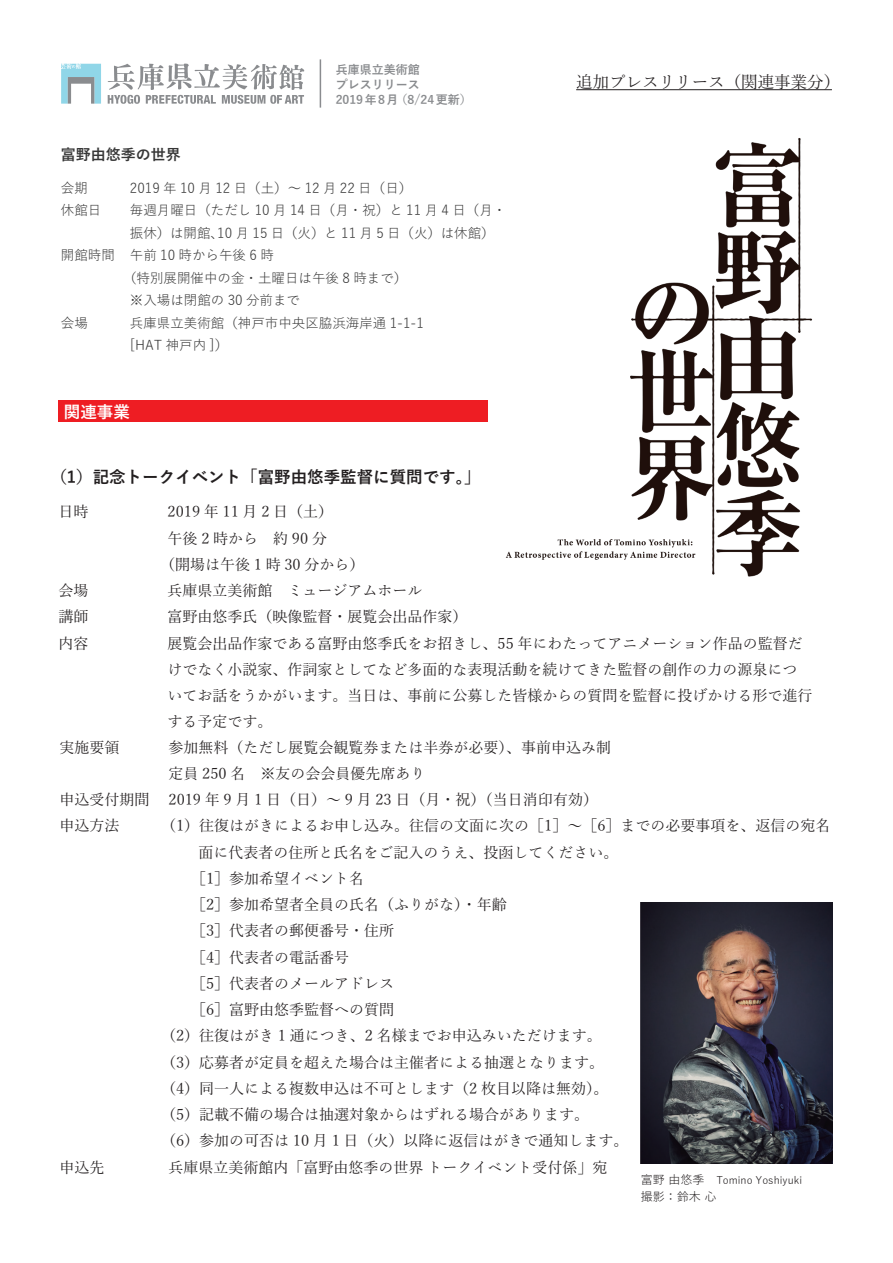
<style>
.page{position:relative;width:893px;height:1263px;background:#fff}
.page>*{position:absolute;margin:0;border:0;box-sizing:border-box;transform-origin:0 0}
.t1{font:700 16.5px "Yu Gothic";color:#231f20}
.t2{font:16.5px "Yu Mincho";color:#231f20}
.t3{font:700 16.5px "Yu Gothic";color:#fff}
.t4{font:15px/26.2px "Yu Mincho";color:#231f20}
.t5{font:700 15px "Yu Gothic";color:#373737}
.t6{font:13.5px/22.5px "Yu Gothic";color:#373737}
.t7{font:700 12px/15px "Yu Gothic";color:#8a8c8f}
.t8{font:12px "Yu Gothic";color:#231f20}
.t9{font:10.5px "Yu Gothic";color:#231f20}
.s1{font-size:12px}
</style>
<div class="page">
<img style="left:505px;top:138px;width:308px;height:439px">
<hr style="left:320px;top:59px;width:1px;height:49px;background:#8a8c8f">
<svg style="left:108px;top:63px;width:196px;height:41px"></svg>
<svg style="left:61px;top:64px;width:40px;height:40px"></svg>
<div style="left:59px;top:400px;width:429px;height:22px;background:#ee1d23"></div>
<hr style="left:576px;top:89px;width:256px;height:1px;background:#231f20">
<img style="left:641px;top:903px;width:191px;height:260px">
<p class="t7" style="left:336px;top:62px;width:138px">兵庫県立美術館<br>プレスリリース<br>2019年8月（8/24更新）</p>
<p class="t5" style="left:61px;top:146px;width:121px">富野由悠季の世界</p>
<p class="t6" style="left:61px;top:175px;width:28px">会期</p>
<p class="t6" style="left:130px;top:175px;width:284px">2019 年 10 月 12 日（土）～ 12 月 22 日（日）</p>
<p class="t6" style="left:61px;top:197px;width:42px">休館日</p>
<p class="t6" style="left:130px;top:197px;width:378px">毎週月曜日（ただし 10 月 14 日（月・祝）と 11 月 4 日（月・</p>
<p class="t6" style="left:130px;top:220px;width:366px">振休）は開館、10 月 15 日（火）と 11 月 5 日（火）は休館）</p>
<p class="t6" style="left:61px;top:242px;width:228px">開館時間 午前 10 時から午後 6 時　</p>
<p class="t6" style="left:123px;top:265px;width:286px">（特別展開催中の金・土曜日は午後 8 時まで）</p>
<p class="t6" style="left:130px;top:287px;width:172px">※入場は閉館の 30 分前まで</p>
<p class="t6" style="left:61px;top:310px;width:28px">会場</p>
<p class="t6" style="left:130px;top:310px;width:296px">兵庫県立美術館（神戸市中央区脇浜海岸通 1-1-1 [HAT 神戸内 ]）</p>
<p class="t3" style="left:64px;top:402px;width:67px">関連事業</p>
<p class="t2" style="left:576px;top:67px;width:265px">追加プレスリリース（関連事業分）</p>
<p class="t1" style="left:50px;top:467px;width:432px">（1）記念トークイベント「富野由悠季監督に質問です。」</p>
<p class="t4" style="left:59px;top:497px;width:31px">日時</p>
<p class="t4" style="left:168px;top:497px;width:167px">2019 年 11 月 2 日（土）</p>
<p class="t4" style="left:168px;top:523px;width:161px">午後 2 時から　約 90 分</p>
<p class="t4" style="left:160px;top:550px;width:206px">（開場は午後 1 時 30 分から）</p>
<p class="t4" style="left:59px;top:576px;width:31px">会場</p>
<p class="t4" style="left:168px;top:576px;width:256px">兵庫県立美術館　ミュージアムホール</p>
<p class="t4" style="left:59px;top:602px;width:31px">講師</p>
<p class="t4" style="left:168px;top:602px;width:301px">富野由悠季氏（映像監督・展覧会出品作家）</p>
<p class="t4" style="left:59px;top:628px;width:31px">内容</p>
<p class="t4" style="left:168px;top:628px;width:647px">展覧会出品作家である富野由悠季氏をお招きし、55 年にわたってアニメーション作品の監督だけでなく小説家、作詞家としてなど多面的な表現活動を続けてきた監督の創作の力の源泉についてお話をうかがいます。当日は、事前に公募した皆様からの質問を監督に投げかける形で進行する予定です。</p>
<p class="t4" style="left:60px;top:732px;width:61px">実施要領</p>
<p class="t4" style="left:169px;top:732px;width:444px">参加無料（ただし展覧会観覧券または半券が必要）、事前申込み制定員 250 名　※友の会会員優先席あり</p>
<p class="t4" style="left:60px;top:785px;width:91px">申込受付期間</p>
<p class="t4" style="left:169px;top:785px;width:431px">2019 年 9 月 1 日（日）～ 9 月 23 日（月・祝）（当日消印有効）</p>
<p class="t4" style="left:60px;top:811px;width:61px">申込方法</p>
<p class="t4" style="left:161px;top:811px;width:671px">（1）往復はがきによるお申し込み。往信の文面に次の［1］～［6］までの必要事項を、返信の宛名</p>
<p class="t4" style="left:199px;top:837px;width:421px">面に代表者の住所と氏名をご記入のうえ、投函してください。</p>
<p class="t4" style="left:191px;top:864px;width:175px">［1］参加希望イベント名</p>
<p class="t4" style="left:191px;top:890px;width:317px">［2］参加希望者全員の氏名（ふりがな）・年齢</p>
<p class="t4" style="left:191px;top:916px;width:205px">［3］代表者の郵便番号・住所</p>
<p class="t4" style="left:191px;top:942px;width:160px">［4］代表者の電話番号</p>
<p class="t4" style="left:191px;top:969px;width:205px">［5］代表者のメールアドレス</p>
<p class="t4" style="left:191px;top:995px;width:205px">［6］富野由悠季監督への質問</p>
<p class="t4" style="left:161px;top:1021px;width:442px">（2）往復はがき 1 通につき、2 名様までお申込みいただけます。</p>
<p class="t4" style="left:161px;top:1047px;width:445px">（3）応募者が定員を超えた場合は主催者による抽選となります。</p>
<p class="t4" style="left:161px;top:1074px;width:449px">（4）同一人による複数申込は不可とします（2 枚目以降は無効）。</p>
<p class="t4" style="left:161px;top:1100px;width:430px">（5）記載不備の場合は抽選対象からはずれる場合があります。</p>
<p class="t4" style="left:161px;top:1126px;width:469px">（6）参加の可否は 10 月 1 日（火）以降に返信はがきで通知します。</p>
<p class="t4" style="left:60px;top:1152px;width:46px">申込先</p>
<p class="t4" style="left:169px;top:1152px;width:440px">兵庫県立美術館内「富野由悠季の世界 トークイベント受付係」宛</p>
<p class="t9" style="left:641px;top:1170px;width:163px"><span class="s1">富野 由悠季　</span>Tomino Yoshiyuki</p>
<p class="t8" style="left:641px;top:1185px;width:77px">撮影：鈴木 心</p>
</div>
